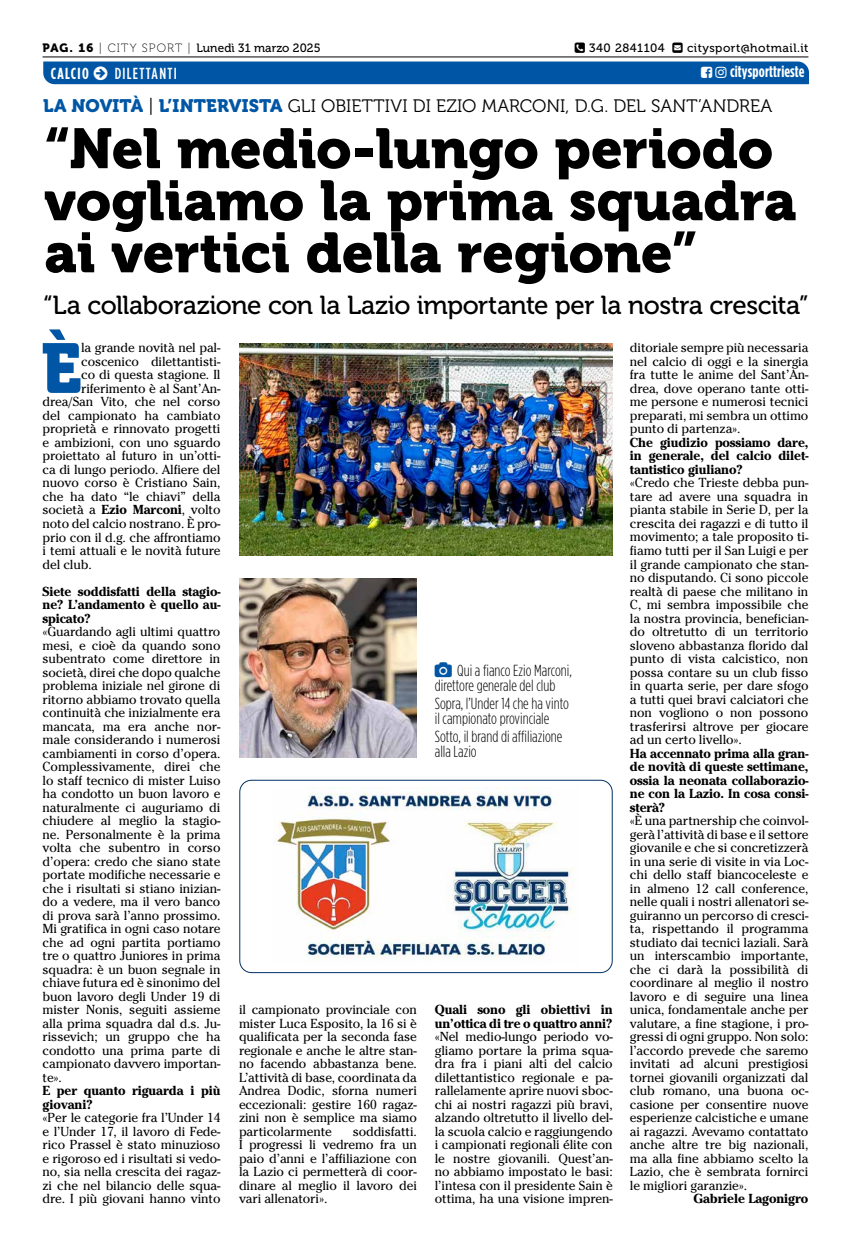
<style>
.page{position:relative;width:851px;height:1248px;background:#fff}
.page>*{position:absolute;margin:0;border:0;box-sizing:border-box;transform-origin:0 0}
.t1{font:69.6px "Museo 900";color:#0056a4}
.t2{font:56px/52px "Museo 900";letter-spacing:-.005em;color:#000}
.t3{font:26px "Museo 500";letter-spacing:-.02em;color:#000}
.t4{font:18px "Museo 300";color:#000}
.t5{font:300 16px/15px "Gotham Condensed";color:#000}
.t6{font:700 16px "Gotham Condensed";letter-spacing:.01em;color:#fff}
.t7{font:500 16px "Gotham Condensed";letter-spacing:.08em;color:#fff}
.t8{font:13px/13.5px "Cheltenham Std";letter-spacing:-.01em;color:#000;text-align:justify}
.t9{font:700 13px/13.5px "Cheltenham Std";letter-spacing:-.01em;color:#000;text-align:justify}
.t10{font:12px "Museo 500";letter-spacing:.01em;color:#000}
.t11{font:12px "Museo 500";letter-spacing:.04em;color:#000}
.s1{font-family:"Museo 900"}
.s2{font-family:"Museo 100"}
.s3{font-family:"Museo 900";color:#0056a4}
.s4{font-weight:700}
</style>
<div class="page">
<img style="left:239px;top:343px;width:373px;height:213px">
<img style="left:274px;top:787px;width:300px;height:174px">
<div style="left:239px;top:780px;width:373px;height:192px;border:1px solid #023165;border-radius:12px"></div>
<img style="left:239px;top:578px;width:178px;height:179px">
<hr style="left:43px;top:57px;width:765px;height:1px;background:#000">
<div style="left:43px;top:61px;width:765px;height:23px;background:#0056a4"></div>
<p class="t10" style="left:43px;top:42px;width:279px"><span class="s1">PAG. 16</span> <span class="s2">| CITY SPORT |</span> Lunedì 31 marzo 2025</p>
<p class="t11" style="left:589px;top:41px;width:77px">340 2841104</p>
<p class="t11" style="left:687px;top:41px;width:123px">citysport@hotmail.it</p>
<p class="t6" style="left:51px;top:64px;width:39px">CALCIO</p>
<p class="t7" style="left:115px;top:64px;width:64px">DILETTANTI</p>
<p class="t6" style="left:730px;top:63px;width:76px">citysporttrieste</p>
<h3 class="t4" style="left:43px;top:96px;width:730px"><span class="s3">LA NOVITÀ</span> | <span class="s3">L’INTERVISTA</span> GLI OBIETTIVI DI EZIO MARCONI, D.G. DEL SANT’ANDREA</h3>
<h2 class="t2" style="left:44px;top:123px;width:753px">“Nel medio-lungo periodo vogliamo la prima squadra ai vertici della regione”</h2>
<h3 class="t3" style="left:43px;top:291px;width:766px">“La collaborazione con la Lazio importante per la nostra crescita”</h3>
<h1 class="t1" style="left:41px;top:329px;width:42px">È</h1>
<p class="t8" style="left:81px;top:341px;width:141px">la grande novità nel pal-</p>
<p class="t8" style="left:81px;top:355px;width:141px">coscenico dilettantisti-</p>
<p class="t8" style="left:81px;top:368px;width:141px">co di questa stagione. Il</p>
<p class="t8" style="left:81px;top:381px;width:141px">riferimento è al Sant’An-</p>
<p class="t8" style="left:43px;top:395px;width:179px">drea/San Vito, che nel corso</p>
<p class="t8" style="left:43px;top:408px;width:179px">del campionato ha cambiato</p>
<p class="t8" style="left:43px;top:422px;width:179px">proprietà e rinnovato progetti</p>
<p class="t8" style="left:43px;top:435px;width:179px">e ambizioni, con uno sguardo</p>
<p class="t8" style="left:43px;top:449px;width:179px">proiettato al futuro in un’otti-</p>
<p class="t8" style="left:43px;top:463px;width:179px">ca di lungo periodo. Alfiere del</p>
<p class="t8" style="left:43px;top:476px;width:179px">nuovo corso è Cristiano Sain,</p>
<p class="t8" style="left:43px;top:489px;width:179px">che ha dato “le chiavi” della</p>
<p class="t8" style="left:43px;top:503px;width:179px">società a <span class="s4">Ezio Marconi</span>, volto</p>
<p class="t8" style="left:43px;top:516px;width:179px">noto del calcio nostrano. È pro-</p>
<p class="t8" style="left:43px;top:530px;width:179px">prio con il d.g. che affrontiamo</p>
<p class="t8" style="left:43px;top:543px;width:179px">i temi attuali e le novità future</p>
<p class="t8" style="left:43px;top:557px;width:51px">del club.</p>
<p class="t9" style="left:43px;top:584px;width:179px">Siete soddisfatti della stagio&shy;ne? L’andamento è quello au&shy;spicato?</p>
<p class="t8" style="left:43px;top:624px;width:179px">«Guardando agli ultimi quattro mesi, e cioè da quando sono subentrato come direttore in società, direi che dopo qualche problema iniziale nel girone di ritorno abbiamo trovato quella continuità che inizialmente era mancata, ma era anche nor&shy;male considerando i numerosi cambiamenti in corso d’opera.<br>Complessivamente, direi che lo staff tecnico di mister Luiso ha condotto un buon lavoro e naturalmente ci auguriamo di chiudere al meglio la stagio&shy;ne. Personalmente è la prima volta che subentro in corso d’opera: credo che siano state portate modifiche necessarie e che i risultati si stiano inizian&shy;do a vedere, ma il vero banco di prova sarà l’anno prossimo.<br>Mi gratifica in ogni caso notare che ad ogni partita portiamo tre o quattro Juniores in prima squadra: è un buon segnale in chiave futura ed è sinonimo del buon lavoro degli Under 19 di mister Nonis, seguiti assieme alla prima squadra dal d.s. Ju&shy;rissevich; un gruppo che ha condotto una prima parte di campionato davvero importan&shy;te».</p>
<p class="t9" style="left:43px;top:1083px;width:179px">E per quanto riguarda i più giovani?</p>
<p class="t8" style="left:43px;top:1110px;width:179px">«Per le categorie fra l’Under 14 e l’Under 17, il lavoro di Fede&shy;rico Prassel è stato minuzioso e rigoroso ed i risultati si vedo&shy;no, sia nella crescita dei ragaz&shy;zi che nel bilancio delle squa&shy;dre. I più giovani hanno vinto</p>
<p class="t8" style="left:239px;top:1003px;width:179px">il campionato provinciale con mister Luca Esposito, la 16 si è qualificata per la seconda fase regionale e anche le altre stan&shy;no facendo abbastanza bene.<br>L’attività di base, coordinata da Andrea Dodic, sforna numeri eccezionali: gestire 160 ragaz&shy;zini non è semplice ma siamo particolarmente</p>
<p class="t8" style="left:239px;top:1124px;width:179px;text-indent:114px">soddisfatti.<br>I progressi li vedremo fra un paio d’anni e l’affiliazione con la Lazio ci permetterà di coor&shy;dinare al meglio il lavoro dei vari allenatori».</p>
<p class="t5" style="left:435px;top:663px;width:138px;text-indent:22px">Qui a fianco Ezio Marconi, direttore generale del club</p>
<p class="t5" style="left:435px;top:696px;width:136px">Sopra, l’Under 14 che ha vinto il campionato provinciale</p>
<p class="t5" style="left:435px;top:728px;width:129px">Sotto, il brand di affiliazione alla Lazio</p>
<p class="t9" style="left:435px;top:1002px;width:179px">Quali sono gli obiettivi in un’ottica di tre o quattro anni?</p>
<p class="t8" style="left:435px;top:1030px;width:179px">«Nel medio-lungo periodo vo&shy;gliamo portare la prima squa&shy;dra fra i piani alti del calcio dilettantistico regionale e pa&shy;rallelamente aprire nuovi sboc&shy;chi ai nostri ragazzi più bravi, alzando oltretutto il livello del&shy;la scuola calcio e raggiungendo i campionati regionali élite con le nostre giovanili. Quest’an&shy;no abbiamo impostato le basi: l’intesa con il presidente Sain è ottima, ha una visione impren-</p>
<p class="t8" style="left:629px;top:341px;width:180px">ditoriale sempre più necessaria nel calcio di oggi e la sinergia fra tutte le anime del Sant’An&shy;drea, dove operano tante otti&shy;me persone e numerosi tecnici preparati, mi sembra un ottimo punto di partenza».</p>
<p class="t9" style="left:629px;top:435px;width:180px">Che giudizio possiamo dare, in generale, del calcio dilet&shy;tantistico giuliano?</p>
<p class="t8" style="left:629px;top:476px;width:180px">«Credo che Trieste debba pun&shy;tare ad avere una squadra in pianta stabile in Serie D, per la crescita dei ragazzi e di tutto il movimento; a tale proposito ti&shy;fiamo tutti per il San Luigi e per il grande campionato che stan&shy;no disputando. Ci sono piccole realtà di paese che militano in C, mi sembra impossibile che la nostra provincia, benefician&shy;do oltretutto di un territorio sloveno abbastanza florido dal punto di vista calcistico, non possa contare su un club fisso in quarta serie, per dare sfogo a tutti quei bravi calciatori che non vogliono o non possono trasferirsi altrove per giocare ad un certo livello».</p>
<p class="t9" style="left:629px;top:746px;width:180px">Ha accennato prima alla gran&shy;de novità di queste settimane, ossia la neonata collaborazio&shy;ne con la Lazio. In cosa consi&shy;sterà?</p>
<p class="t8" style="left:629px;top:813px;width:180px">«È una partnership che coinvol&shy;gerà l’attività di base e il settore giovanile e che si concretizzerà in una serie di visite in via Loc&shy;chi dello staff biancoceleste e in almeno 12 call conference, nelle quali i nostri allenatori se&shy;guiranno un percorso di cresci&shy;ta, rispettando il programma studiato dai tecnici laziali. Sarà un interscambio importante, che ci darà la possibilità di coordinare al meglio il nostro lavoro e di seguire una linea unica, fondamentale anche per valutare, a fine stagione, i pro&shy;gressi di ogni gruppo. Non solo: l’accordo prevede che saremo invitati ad alcuni prestigiosi tornei giovanili organizzati dal club romano, una buona oc&shy;casione per consentire nuove esperienze calcistiche e umane ai ragazzi. Avevamo contattato anche altre tre big nazionali, ma alla fine abbiamo scelto la Lazio, che è sembrata fornirci le migliori garanzie».</p>
<p class="t9" style="left:693px;top:1191px;width:117px">Gabriele Lagonigro</p>
</div>
